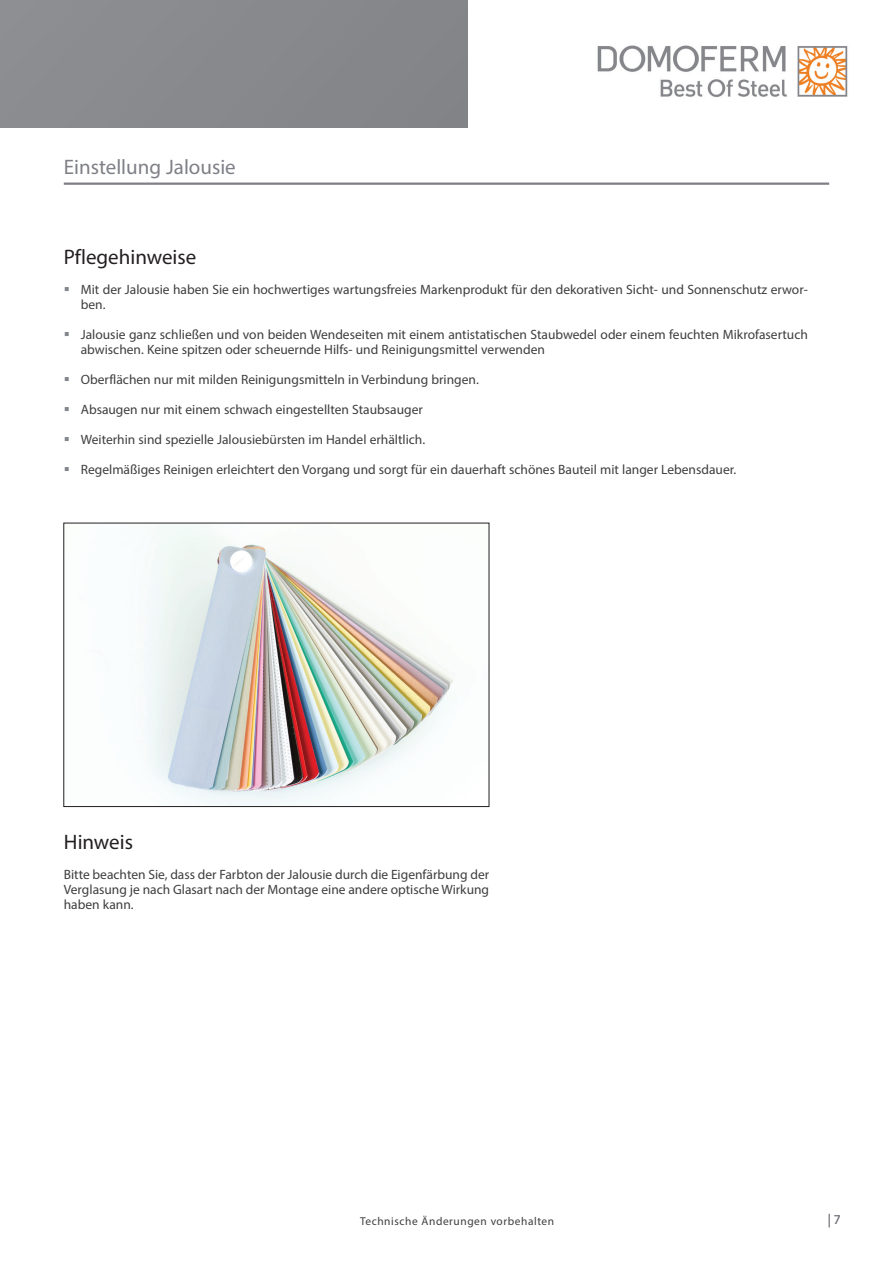
<style>
.page{position:relative;width:893px;height:1263px;background:#fff}
.page>*{position:absolute;margin:0;border:0;box-sizing:border-box;transform-origin:0 0}
.t1{font:21px "Myriad Pro";color:#231f20}
.t2{font:21px "Myriad Pro";color:#7f8087}
.t3{font:13.5px/15px "Myriad Pro";color:#3e3e3f}
.t4{font:13.5px "Myriad Pro";color:#7f8087}
.t5{font:11.4px "Myriad Pro";letter-spacing:.05em;color:#3e3e3f}
</style>
<div class="page">
<div style="left:0;top:0;width:468px;height:128px;background:#87898c"></div>
<img style="left:597px;top:45px;width:251px;height:53px">
<hr style="left:64px;top:183px;width:765px;height:2px;background:#7f8087">
<img style="left:137px;top:525px;width:319px;height:280px">
<div style="left:64px;top:523px;width:425px;height:284px;border:1px solid #231f20"></div>
<h1 class="t2" style="left:64px;top:154px;width:174px">Einstellung Jalousie</h1>
<h1 class="t1" style="left:64px;top:244px;width:134px">Pflegehinweise</h1>
<p class="t3" style="left:81px;top:282px;width:729px">Mit der Jalousie haben Sie ein hochwertiges wartungsfreies Markenprodukt für den dekorativen Sicht- und Sonnenschutz erwor&shy;ben.</p>
<p class="t3" style="left:81px;top:327px;width:729px">Jalousie ganz schließen und von beiden Wendeseiten mit einem antistatischen Staubwedel oder einem feuchten Mikrofasertuch abwischen. Keine spitzen oder scheuernde Hilfs- und Reinigungsmittel verwenden</p>
<p class="t3" style="left:81px;top:372px;width:400px">Oberflächen nur mit milden Reinigungsmitteln in Verbindung bringen.</p>
<p class="t3" style="left:81px;top:402px;width:344px">Absaugen nur mit einem schwach eingestellten Staubsauger</p>
<p class="t3" style="left:81px;top:432px;width:346px">Weiterhin sind spezielle Jalousiebürsten im Handel erhältlich.</p>
<p class="t3" style="left:81px;top:462px;width:657px">Regelmäßiges Reinigen erleichtert den Vorgang und sorgt für ein dauerhaft schönes Bauteil mit langer Lebensdauer.</p>
<h1 class="t1" style="left:64px;top:829px;width:71px">Hinweis</h1>
<p class="t3" style="left:64px;top:867px;width:427px;text-align:justify">Bitte beachten Sie, dass der Farbton der Jalousie durch die Eigenfärbung der Verglasung je nach Glasart nach der Montage eine andere optische Wirkung haben kann.</p>
<p class="t5" style="left:360px;top:1214px;width:196px">Technische Änderungen vorbehalten</p>
<p class="t4" style="left:828px;top:1211px;width:15px">| 7</p>
</div>
